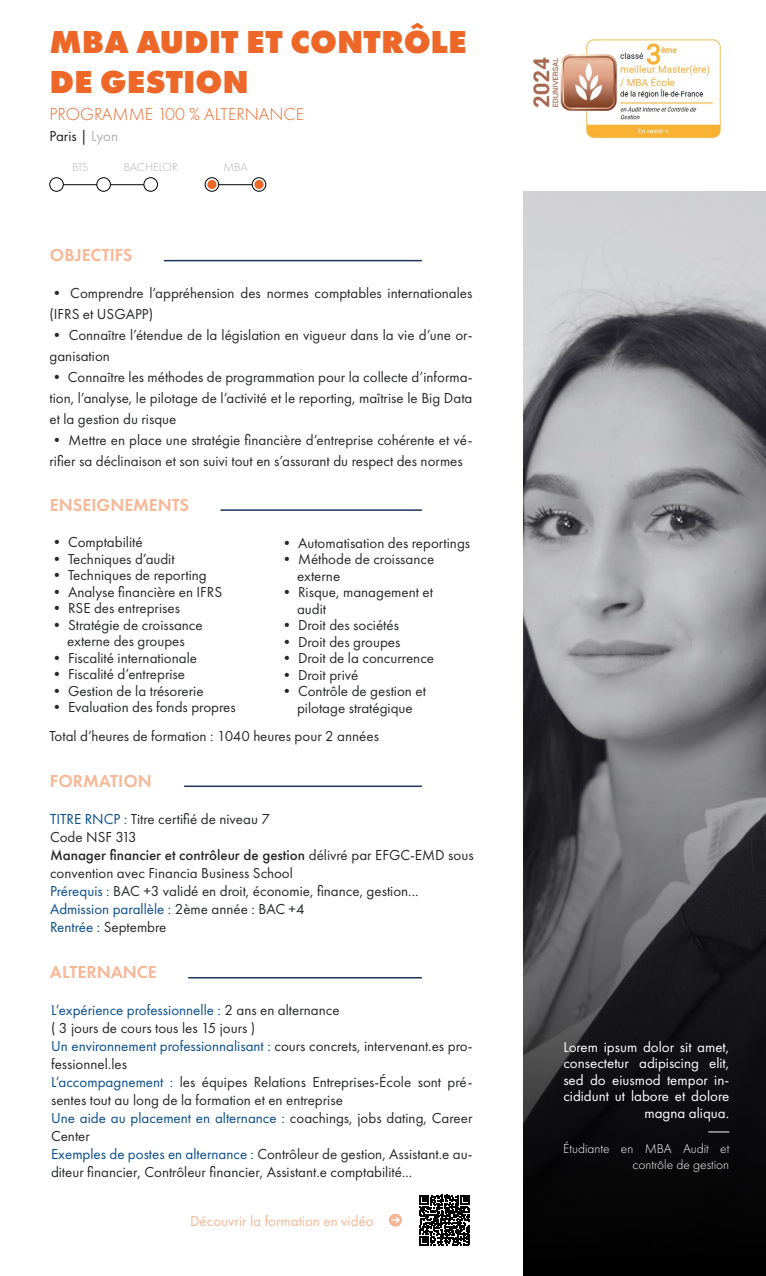
<style>
.page{position:relative;width:766px;height:1276px;background:#fff}
.page>*{position:absolute;margin:0;border:0;box-sizing:border-box;transform-origin:0 0}
.t1{font:800 33px/39.6px "Futura PT";color:#ec6728}
.t2{font:600 18px "Futura PT";color:#f8b795}
.t3{font:300 18px "Futura PT";color:#ec6728}
.t4{font:15px/18px "Futura PT";color:#282929}
.t5{font:15px/16.5px "Futura PT";color:#fff;text-align:right}
.t6{font:15px "Futura PT";color:#f8b795}
.t7{font:15px "Futura PT";color:#1f2020}
.t8{font:300 13.5px/16.5px "Futura PT";color:#fff;text-align:right}
.t9{font:300 12px "Futura PT";color:#b2b1b1}
.s1{color:#b2b1b1}
.s2{color:#094e8c}
.s3{font-weight:500}
.s4{color:#272929}
</style>
<div class="page">
<img style="left:523px;top:191px;width:242px;height:1085px">
<div style="left:49px;top:177px;width:15px;height:14px;border:1px solid #000;border-radius:50%"></div>
<div style="left:97px;top:177px;width:14px;height:14px;border:1px solid #000;border-radius:50%"></div>
<div style="left:144px;top:177px;width:14px;height:14px;border:1px solid #000;border-radius:50%"></div>
<hr style="left:64px;top:184px;width:33px;height:1px;background:#000">
<hr style="left:110px;top:184px;width:34px;height:1px;background:#000">
<div style="left:205px;top:177px;width:14px;height:14px;border:1px solid #000;border-radius:50%"></div>
<div style="left:252px;top:177px;width:14px;height:14px;border:1px solid #000;border-radius:50%"></div>
<hr style="left:219px;top:184px;width:33px;height:1px;background:#000">
<div style="left:207px;top:180px;width:9px;height:9px;background:#ec6728;border-radius:50%"></div>
<div style="left:254px;top:180px;width:9px;height:9px;background:#ec6728;border-radius:50%"></div>
<hr style="left:164px;top:260px;width:258px;height:1px;background:#1c345d">
<hr style="left:220px;top:509px;width:202px;height:2px;background:#1c345d">
<hr style="left:184px;top:785px;width:238px;height:2px;background:#1c345d">
<hr style="left:188px;top:977px;width:234px;height:1px;background:#1c345d">
<svg style="left:708px;top:1131px;width:21px;height:1px"></svg>
<img style="left:388px;top:1213px;width:14px;height:13px;border-radius:7px">
<img style="left:533px;top:39px;width:188px;height:100px">
<svg style="left:419px;top:1195px;width:51px;height:50px"></svg>
<h1 class="t1" style="left:49px;top:22px;width:418px">MBA AUDIT ET CONTRÔLE<br>DE GESTION</h1>
<p class="t3" style="left:49px;top:104px;width:256px">PROGRAMME 100 % ALTERNANCE</p>
<p class="t7" style="left:49px;top:127px;width:70px">Paris | <span class="s1">Lyon</span></p>
<p class="t9" style="left:72px;top:160px;width:18px">BTS</p>
<p class="t9" style="left:124px;top:160px;width:55px">BACHELOR</p>
<p class="t9" style="left:223px;top:160px;width:26px">MBA</p>
<p class="t2" style="left:50px;top:244px;width:84px">OBJECTIFS</p>
<p class="t4" style="left:49px;top:282px;width:424px;line-height:21px">• Comprendre l’appréhension des normes comptables internationales (IFRS et USGAPP)</p>
<p class="t4" style="left:49px;top:324px;width:424px;line-height:21px">• Connaître l’étendue de la législation en vigueur dans la vie d’une or&shy;ganisation</p>
<p class="t4" style="left:49px;top:366px;width:424px;line-height:21px;text-align:justify">• Connaître les méthodes de programmation pour la collecte d’informa&shy;tion, l’analyse, le pilotage de l’activité et le reporting, maîtrise le Big Data et la gestion du risque</p>
<p class="t4" style="left:49px;top:429px;width:424px;line-height:21px">• Mettre en place une stratégie financière d’entreprise cohérente et vé&shy;rifier sa déclinaison et son suivi tout en s’assurant du respect des normes</p>
<p class="t2" style="left:50px;top:493px;width:140px">ENSEIGNEMENTS</p>
<p class="t4" style="left:49px;top:533px;width:94px">• Comptabilité</p>
<p class="t4" style="left:49px;top:550px;width:127px">• Techniques d’audit</p>
<p class="t4" style="left:49px;top:566px;width:159px">• Techniques de reporting</p>
<p class="t4" style="left:49px;top:583px;width:174px">• Analyse financière en IFRS</p>
<p class="t4" style="left:49px;top:599px;width:132px">• RSE des entreprises</p>
<p class="t4" style="left:49px;top:616px;width:155px;line-height:16.5px;text-align:center">• Stratégie de croissance externe des groupes</p>
<p class="t4" style="left:49px;top:649px;width:149px">• Fiscalité internationale</p>
<p class="t4" style="left:49px;top:665px;width:137px">• Fiscalité d’entreprise</p>
<p class="t4" style="left:49px;top:682px;width:155px">• Gestion de la trésorerie</p>
<p class="t4" style="left:49px;top:698px;width:188px">• Evaluation des fonds propres</p>
<p class="t4" style="left:279px;top:534px;width:192px">• Automatisation des reportings</p>
<p class="t4" style="left:297px;top:551px;width:139px;line-height:16.5px;text-indent:-17px">• Méthode de croissance externe</p>
<p class="t4" style="left:297px;top:584px;width:137px;line-height:16.5px;text-indent:-17px">• Risque, management et audit</p>
<p class="t4" style="left:279px;top:616px;width:121px">• Droit des sociétés</p>
<p class="t4" style="left:279px;top:633px;width:122px">• Droit des groupes</p>
<p class="t4" style="left:279px;top:649px;width:156px">• Droit de la concurrence</p>
<p class="t4" style="left:279px;top:666px;width:80px">• Droit privé</p>
<p class="t4" style="left:279px;top:683px;width:148px;line-height:16.5px;text-align:center">• Contrôle de gestion et pilotage stratégique</p>
<p class="t4" style="left:49px;top:727px;width:331px">Total d’heures de formation : 1040 heures pour 2 années</p>
<p class="t2" style="left:50px;top:770px;width:103px">FORMATION</p>
<p class="t4" style="left:50px;top:810px;width:425px"><span class="s2">TITRE RNCP :</span> Titre certifié de niveau 7<br>Code NSF 313<br><span class="s3">Manager financier et contrôleur de gestion</span> délivré par EFGC-EMD sous convention avec Financia Business School<br><span class="s2">Prérequis :</span> BAC +3 validé en droit, économie, finance, gestion...<br><span class="s2">Admission parallèle :</span> <span class="s4">2ème année : BAC +4<br></span><span class="s2">Rentrée :</span> Septembre</p>
<p class="t2" style="left:50px;top:961px;width:108px">ALTERNANCE</p>
<p class="t4" style="left:51px;top:1000px;width:423px"><span class="s2">L’expérience professionnelle :</span> 2 ans en alternance<br>( 3 jours de cours tous les 15 jours )<br><span class="s2">Un environnement professionnalisant :</span> cours concrets, intervenant.es pro&shy;fessionnel.les<br><span class="s2">L’accompagnement :</span> les équipes Relations Entreprises-École sont pré&shy;sentes tout au long de la formation et en entreprise<br><span class="s2">Une aide au placement en alternance :</span> coachings, jobs dating, Career Center<br><span class="s2">Exemples de postes en alternance :</span> Contrôleur de gestion, Assistant.e au&shy;diteur financier, Contrôleur financier, Assistant.e comptabilité...</p>
<p class="t6" style="left:190px;top:1212px;width:185px">Découvrir la formation en vidéo</p>
<p class="t5" style="left:563px;top:1038px;width:167px">Lorem ipsum dolor sit amet, consectetur adipiscing elit, sed do eiusmod tempor in&shy;cididunt ut labore et dolore magna aliqua.</p>
<p class="t8" style="left:563px;top:1140px;width:167px">Étudiante en MBA Audit et contrôle de gestion</p>
</div>
